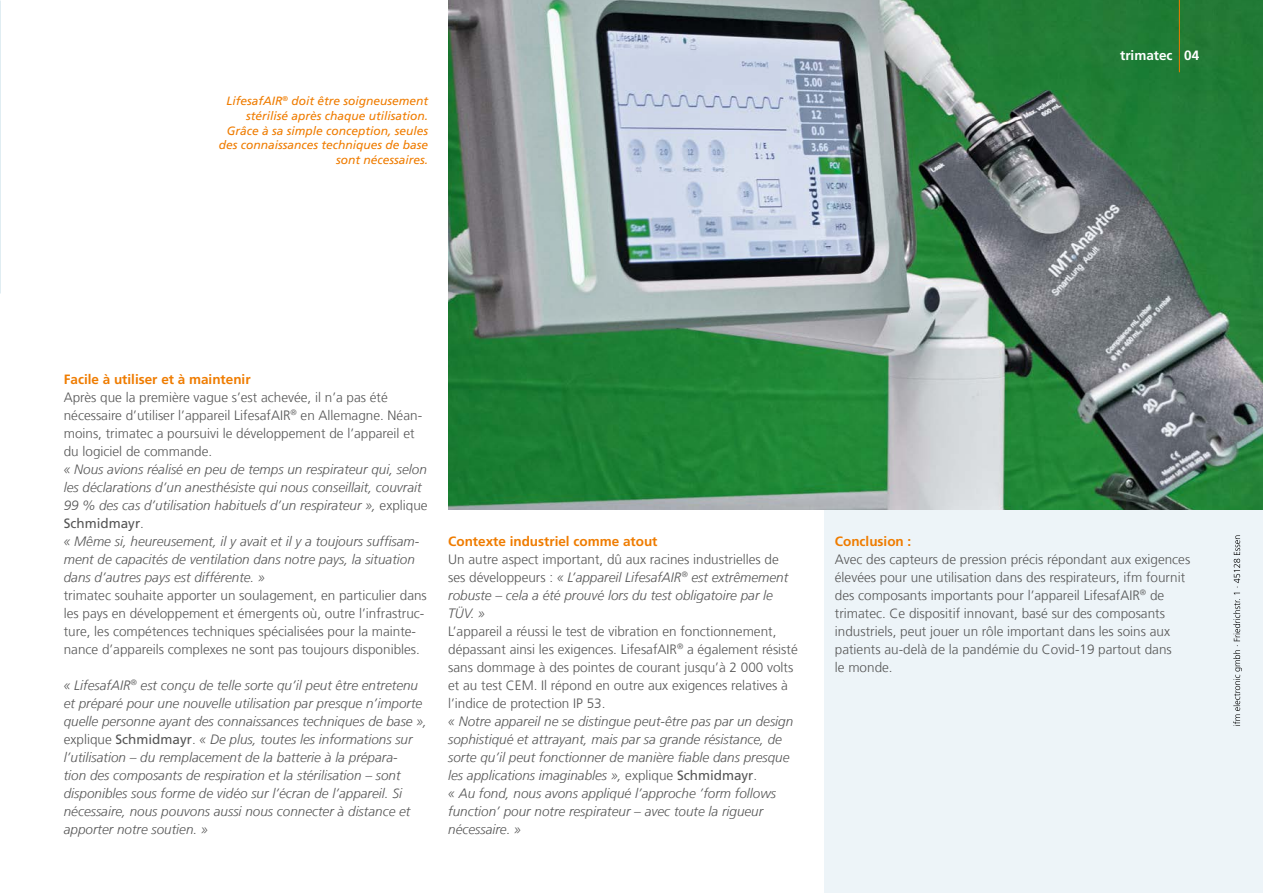
<style>
.page{position:relative;width:1263px;height:893px;background:#fff}
.page>*{position:absolute;margin:0;border:0;box-sizing:border-box;transform-origin:0 0}
.Fließtext_9pt_versch{font:italic 300 13.5px/18px "Frutiger LT Com";color:#565656}
.Fließtext_9pt_versch-2{font:300 13.5px/18px "Frutiger LT Com";color:#565656}
.Fließtext_9pt_headli{font:700 13.5px "Frutiger LT Com";color:#ef7c00}
.Navigation{font:700 13.5px "Frutiger LT Com";color:#fff}
.Seitenzahl_9pt_orang{font:700 13.5px "Frutiger LT Com";color:#fff}
.Bildunterschrift_reb{font:italic 12px/14.9px "Frutiger LT Com";color:#ef7c00;text-align:right}
.s1{font-style:normal}
.s2{font-weight:400;font-style:normal}
</style>
<div class="page">
<div style="left:824px;top:510px;width:439px;height:383px;background:#edf4f8"></div>
<img style="left:448px;top:0;width:815px;height:510px">
<hr style="left:1179px;top:0;width:1px;height:72px;background:#ef7c00">
<svg style="left:1233px;top:535px;width:9px;height:191px"></svg>
<p class="Bildunterschrift_reb" style="left:219px;top:93px;width:211px">LifesafAIR<sup>®</sup> doit être soigneusement stérilisé après chaque utilisation.<br>Grâce à sa simple conception, seules des connaissances techniques de base sont nécessaires.</p>
<p class="Navigation" style="left:1120px;top:47px;width:54px">trimatec</p>
<p class="Seitenzahl_9pt_orang" style="left:1184px;top:47px;width:17px">04</p>
<p class="Fließtext_9pt_headli" style="left:64px;top:371px;width:188px">Facile à utiliser et à maintenir</p>
<p class="Fließtext_9pt_versch-2" style="left:64px;top:388px;width:360px">Après que la première vague s’est achevée, il n’a pas été nécessaire d’utiliser l’appareil LifesafAIR<sup>®</sup> en Allemagne. Néan&shy;moins, trimatec a poursuivi le développement de l’appareil et du logiciel de commande.</p>
<p class="Fließtext_9pt_versch" style="left:64px;top:460px;width:365px">« Nous avions réalisé en peu de temps un respirateur qui, selon les déclarations d’un anesthésiste qui nous conseillait, couvrait 99 % des cas d’utilisation habituels d’un respirateur », <span class="s1">explique </span><span class="s2">Schmidmayr</span><span class="s1">.<br></span>« Même si, heureusement, il y avait et il y a toujours suffisam&shy;ment de capacités de ventilation dans notre pays, la situation dans d’autres pays est différente. »</p>
<p class="Fließtext_9pt_versch-2" style="left:64px;top:586px;width:365px">trimatec souhaite apporter un soulagement, en particulier dans les pays en développement et émergents où, outre l’infrastruc&shy;ture, les compétences techniques spécialisées pour la mainte&shy;nance d’appareils complexes ne sont pas toujours disponibles.</p>
<p class="Fließtext_9pt_versch" style="left:64px;top:676px;width:365px">« LifesafAIR<sup>®</sup> est conçu de telle sorte qu’il peut être entretenu et préparé pour une nouvelle utilisation par presque n’importe quelle personne ayant des connaissances techniques de base », <span class="s1">explique</span> <span class="s2">Schmidmayr</span><span class="s1">.</span> « De plus, toutes les informations sur l’utilisation – du remplacement de la batterie à la prépara-<br>tion des composants de respiration et la stérilisation – sont disponibles sous forme de vidéo sur l’écran de l’appareil. Si nécessaire, nous pouvons aussi nous connecter à distance et apporter notre soutien. »</p>
<p class="Fließtext_9pt_headli" style="left:448px;top:533px;width:211px">Contexte industriel comme atout</p>
<p class="Fließtext_9pt_versch" style="left:448px;top:550px;width:341px"><span class="s1">Un autre aspect important, dû aux racines industrielles de ses développeurs :</span> « L’appareil LifesafAIR<sup>®</sup> est extrêmement robuste – cela a été prouvé lors du test obligatoire par le TÜV. »</p>
<p class="Fließtext_9pt_versch-2" style="left:448px;top:622px;width:351px">L’appareil a réussi le test de vibration en fonctionnement, dépassant ainsi les exigences. LifesafAIR<sup>®</sup> a également résisté sans dommage à des pointes de courant jusqu’à 2 000 volts et au test CEM. Il répond en outre aux exigences relatives à l’indice de protection IP 53.</p>
<p class="Fließtext_9pt_versch" style="left:448px;top:712px;width:347px">« Notre appareil ne se distingue peut-être pas par un design sophistiqué et attrayant, mais par sa grande résistance, de sorte qu’il peut fonctionner de manière fiable dans presque les applications imaginables », <span class="s1">explique</span> <span class="s2">Schmidmayr</span><span class="s1">.<br></span>« Au fond, nous avons appliqué l’approche ’form follows function’ pour notre respirateur – avec toute la rigueur nécessaire. »</p>
<p class="Fließtext_9pt_headli" style="left:835px;top:533px;width:78px">Conclusion :</p>
<p class="Fließtext_9pt_versch-2" style="left:835px;top:550px;width:357px">Avec des capteurs de pression précis répondant aux exigences élevées pour une utilisation dans des respirateurs, ifm fournit des composants importants pour l’appareil LifesafAIR<sup>®</sup> de trimatec. Ce dispositif innovant, basé sur des composants industriels, peut jouer un rôle important dans les soins aux patients au-delà de la pandémie du Covid-19 partout dans<br>le monde.</p>
</div>
